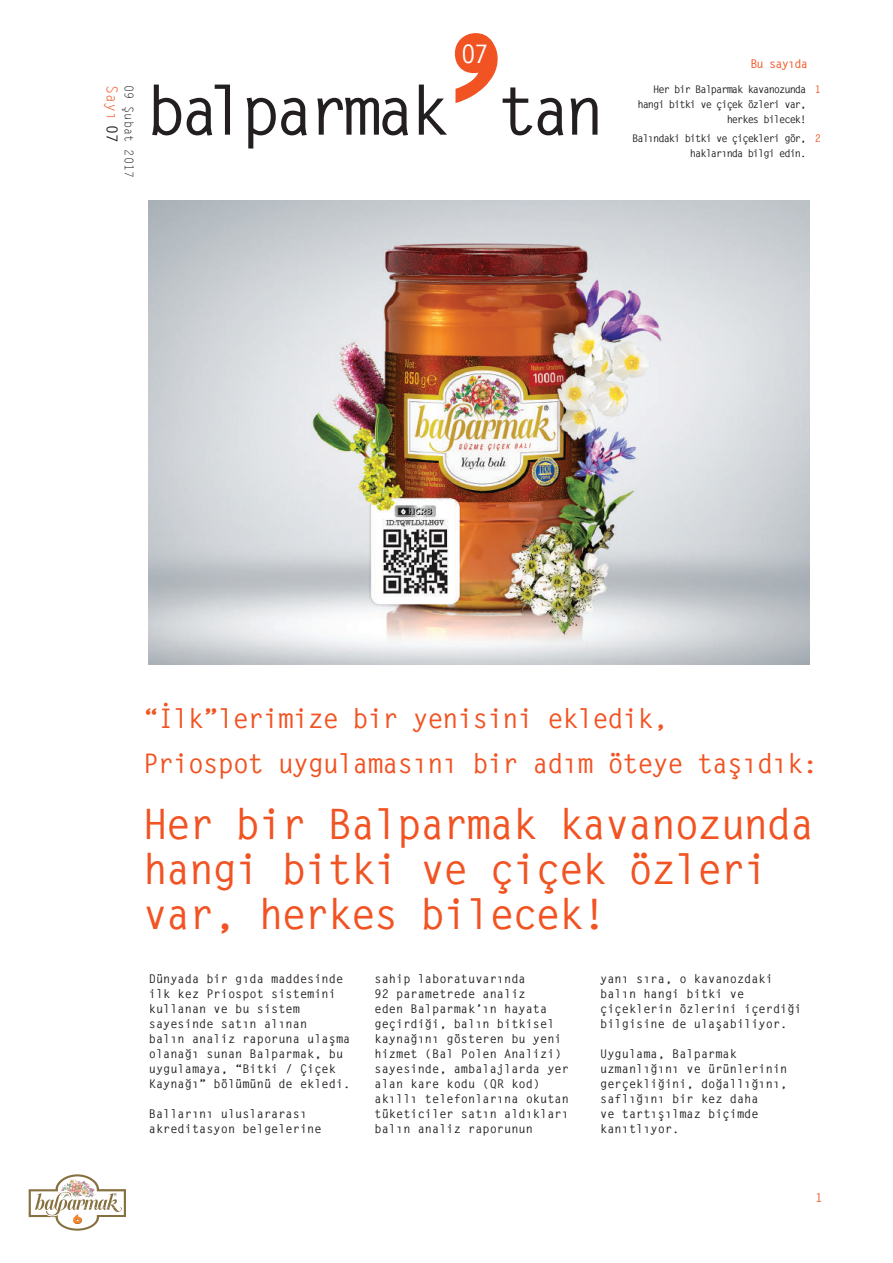
<style>
.page{position:relative;width:893px;height:1263px;background:#fff}
.page>*{position:absolute;margin:0;border:0;box-sizing:border-box;transform-origin:0 0}
.t1{font:700 67.5px "Letter Gothic Std";letter-spacing:-.1em;color:#231f20}
.t2{font:42px/45px "Letter Gothic Turk B";letter-spacing:-.05em;color:#f15322}
.t3{font:27px/45px "Letter Gothic Turk B";letter-spacing:-.045em;color:#f15322}
.t4{font:25.5px "Letter Gothic Turk B";color:#fff}
.t5{font:15px "Letter Gothic Turk";color:#f15322}
.t6{font:12px/15px "Letter Gothic Turk B";color:#231f20}
.t7{font:12px "Letter Gothic Turk";color:#231f20}
.t8{font:700 12px "Letter Gothic Std";letter-spacing:-.075em;color:#f15322}
.t9{font:12px "Letter Gothic Turk B";color:#f15322}
.t10{font:10.5px/15px "Letter Gothic Turk B";letter-spacing:-.1em;color:#231f20;text-align:right}
.t11{font:10.5px "Letter Gothic Turk B";color:#f15322}
.s1{font-family:"Letter Gothic Turk B";color:#231f20}
</style>
<div class="page">
<img style="left:149px;top:201px;width:660px;height:463px">
<svg style="left:454px;top:33px;width:44px;height:70px"></svg>
<svg style="left:29px;top:1174px;width:97px;height:57px"></svg>
<p class="t5" style="left:121px;top:85px;width:60px;rotate:90deg">Sayı <span class="s1">07</span></p>
<p class="t7" style="left:136px;top:85px;width:95px;rotate:90deg">09 Şubat 2017</p>
<h3 class="t4" style="left:461px;top:38px;width:30px">07</h3>
<h1 class="t1" style="left:146px;top:69px;width:460px">balparmak tan</h1>
<p class="t8" style="left:750px;top:56px;width:59px">Bu sayıda</p>
<p class="t10" style="left:637px;top:82px;width:171px">Her bir Balparmak kavanozunda hangi bitki ve çiçek özleri var, herkes bilecek!</p>
<p class="t10" style="left:632px;top:131px;width:176px">Balındaki bitki ve çiçekleri gör, haklarında bilgi edin.</p>
<p class="t11" style="left:815px;top:83px;width:8px">1</p>
<p class="t11" style="left:815px;top:132px;width:8px">2</p>
<h3 class="t3" style="left:143px;top:696px;width:677px">“İlk”lerimize bir yenisini ekledik,<br>Priospot uygulamasını bir adım öteye taşıdık:</h3>
<h2 class="t2" style="left:143px;top:802px;width:674px">Her bir Balparmak kavanozunda hangi bitki ve çiçek özleri var, herkes bilecek!</h2>
<p class="t6" style="left:149px;top:971px;width:203px">Dünyada bir gıda maddesinde ilk kez Priospot sistemini kullanan ve bu sistem sayesinde satın alınan<br>balın analiz raporuna ulaşma olanağı sunan Balparmak, bu uygulamaya, “Bitki / Çiçek<br>Kaynağı” bölümünü de ekledi.</p>
<p class="t6" style="left:149px;top:1106px;width:174px">Ballarını uluslararası akreditasyon belgelerine</p>
<p class="t6" style="left:375px;top:971px;width:196px">sahip laboratuvarında<br>92 parametrede analiz<br>eden Balparmak’ın hayata geçirdiği, balın bitkisel kaynağını gösteren bu yeni hizmet (Bal Polen Analizi) sayesinde, ambalajlarda yer alan kare kodu (QR kod) akıllı telefonlarına okutan tüketiciler satın aldıkları balın analiz raporunun</p>
<p class="t6" style="left:600px;top:971px;width:203px">yanı sıra, o kavanozdaki balın hangi bitki ve çiçeklerin özlerini içerdiği bilgisine de ulaşabiliyor.</p>
<p class="t6" style="left:600px;top:1046px;width:189px">Uygulama, Balparmak uzmanlığını ve ürünlerinin gerçekliğini, doğallığını, saflığını bir kez daha<br>ve tartışılmaz biçimde kanıtlıyor.</p>
<p class="t9" style="left:816px;top:1191px;width:9px">1</p>
</div>
